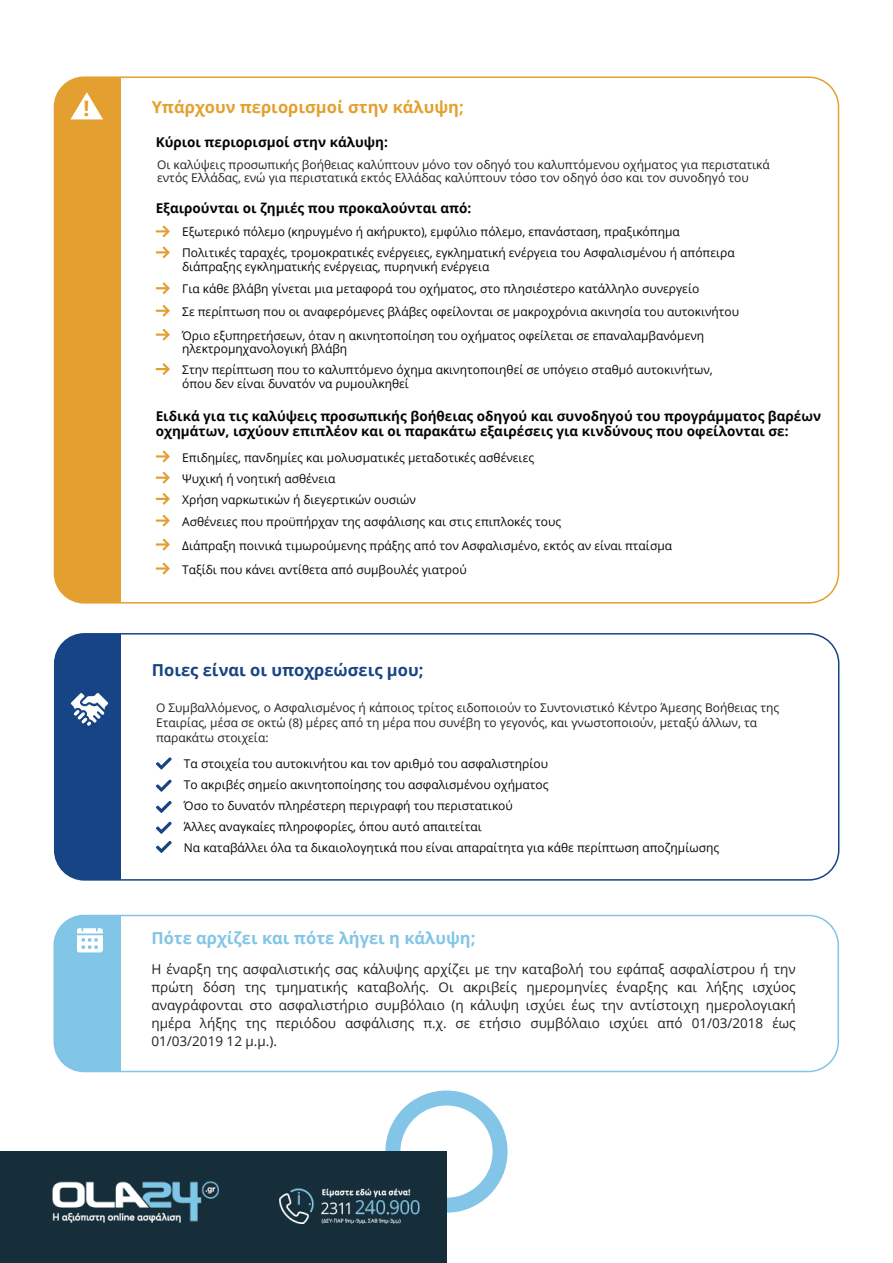
<style>
.page{position:relative;width:893px;height:1263px;background:#fff}
.page>*{position:absolute;margin:0;border:0;box-sizing:border-box;transform-origin:0 0}
.t1{font:700 21.15px "Open Sans";color:#e3a031}
.t2{font:700 16.5px "Open Sans";color:#81c5e7}
.t3{font:700 16.5px "Open Sans";color:#e3a02e}
.t4{font:700 16.5px "Open Sans";color:#174484}
.t5{font:13.5px/18px "Open Sans";color:#231f20;text-align:justify}
.t6{font:700 13.5px/15px "Open Sans";color:#040503}
.t7{font:12px/21px "Open Sans";color:#040503}
.t8{font:12px/15px "Open Sans";color:#231f20}
</style>
<div class="page">
<div style="left:54px;top:915px;width:66px;height:156px;background:#81c5e7"></div>
<div style="left:53px;top:915px;width:786px;height:157px;border:2px solid #81c4e8;border-radius:30px"></div>
<svg style="left:77px;top:928px;width:26px;height:24px"></svg>
<div style="left:55px;top:634px;width:66px;height:246px;background:#174484"></div>
<div style="left:54px;top:633px;width:785px;height:248px;border:2px solid #174484;border-radius:30px"></div>
<svg style="left:156px;top:757px;width:16px;height:13px"></svg>
<svg style="left:156px;top:779px;width:16px;height:13px"></svg>
<svg style="left:156px;top:801px;width:16px;height:12px"></svg>
<svg style="left:156px;top:821px;width:16px;height:13px"></svg>
<svg style="left:156px;top:841px;width:16px;height:12px"></svg>
<svg style="left:71px;top:693px;width:37px;height:33px"></svg>
<div style="left:54px;top:77px;width:66px;height:526px;background:#e3a031"></div>
<svg style="left:156px;top:225px;width:14px;height:12px"></svg>
<svg style="left:156px;top:451px;width:14px;height:11px"></svg>
<svg style="left:156px;top:472px;width:14px;height:11px"></svg>
<svg style="left:156px;top:493px;width:14px;height:12px"></svg>
<svg style="left:156px;top:515px;width:14px;height:11px"></svg>
<svg style="left:156px;top:539px;width:14px;height:11px"></svg>
<svg style="left:156px;top:563px;width:14px;height:11px"></svg>
<svg style="left:156px;top:246px;width:14px;height:12px"></svg>
<svg style="left:156px;top:282px;width:14px;height:12px"></svg>
<svg style="left:156px;top:305px;width:14px;height:12px"></svg>
<svg style="left:156px;top:329px;width:14px;height:11px"></svg>
<svg style="left:156px;top:363px;width:14px;height:12px"></svg>
<svg style="left:70px;top:92px;width:33px;height:27px"></svg>
<svg style="left:385px;top:1090px;width:123px;height:123px"></svg>
<div style="left:0;top:1151px;width:446px;height:112px;background:#162e39"></div>
<img style="left:52px;top:1181px;width:167px;height:41px">
<img style="left:280px;top:1188px;width:139px;height:35px">
<h1 class="t1" style="left:84px;top:93px;width:8px">!</h1>
<h2 class="t3" style="left:152px;top:95px;width:314px">Υπάρχουν περιορισμοί στην κάλυψη;</h2>
<p class="t6" style="left:156px;top:134px;width:234px">Κύριοι περιορισμοί στην κάλυψη:</p>
<p class="t8" style="left:157px;top:157px;width:614px;line-height:13.5px">Οι καλύψεις προσωπικής βοήθειας καλύπτουν μόνο τον οδηγό του καλυπτόμενου οχήματος για περιστατικά εντός Ελλάδας, ενώ για περιστατικά εκτός Ελλάδας καλύπτουν τόσο τον οδηγό όσο και τον συνοδηγό του</p>
<p class="t6" style="left:156px;top:200px;width:317px">Εξαιρούνται οι ζημιές που προκαλούνται από:</p>
<p class="t7" style="left:182px;top:221px;width:499px">Εξωτερικό πόλεμο (κηρυγμένο ή ακήρυκτο), εμφύλιο πόλεμο, επανάσταση, πραξικόπημα</p>
<p class="t7" style="left:182px;top:246px;width:554px;line-height:13.5px">Πολιτικές ταραχές, τρομοκρατικές ενέργειες, εγκληματική ενέργεια του Ασφαλισμένου ή απόπειρα διάπραξης εγκληματικής ενέργειας, πυρηνική ενέργεια</p>
<p class="t7" style="left:182px;top:277px;width:558px;line-height:22.5px">Για κάθε βλάβη γίνεται μια μεταφορά του οχήματος, στο πλησιέστερο κατάλληλο συνεργείο<br>Σε περίπτωση που οι αναφερόμενες βλάβες οφείλονται σε μακροχρόνια ακινησία του αυτοκινήτου</p>
<p class="t7" style="left:182px;top:328px;width:523px;line-height:13.5px">Όριο εξυπηρετήσεων, όταν η ακινητοποίηση του οχήματος οφείλεται σε επαναλαμβανόμενη ηλεκτρομηχανολογική βλάβη</p>
<p class="t7" style="left:182px;top:363px;width:532px;line-height:13.5px">Στην περίπτωση που το καλυπτόμενο όχημα ακινητοποιηθεί σε υπόγειο σταθμό αυτοκινήτων, όπου δεν είναι δυνατόν να ρυμουλκηθεί</p>
<p class="t6" style="left:156px;top:409px;width:667px">Ειδικά για τις καλύψεις προσωπικής βοήθειας οδηγού και συνοδηγού του προγράμματος βαρέων οχημάτων, ισχύουν επιπλέον και οι παρακάτω εξαιρέσεις για κινδύνους που οφείλονται σε:</p>
<p class="t7" style="left:182px;top:467px;width:380px;line-height:21.5px">Ψυχική ή νοητική ασθένεια<br>Χρήση ναρκωτικών ή διεγερτικών ουσιών<br>Ασθένειες που προϋπήρχαν της ασφάλισης και στις επιπλοκές τους</p>
<p class="t7" style="left:182px;top:533px;width:491px;line-height:24px">Διάπραξη ποινικά τιμωρούμενης πράξης από τον Ασφαλισμένο, εκτός αν είναι πταίσμα<br>Ταξίδι που κάνει αντίθετα από συμβουλές γιατρού</p>
<p class="t7" style="left:182px;top:446px;width:353px">Επιδημίες, πανδημίες και μολυσματικές μεταδοτικές ασθένειες</p>
<h2 class="t4" style="left:152px;top:658px;width:273px">Ποιες είναι οι υποχρεώσεις μου;</h2>
<p class="t8" style="left:156px;top:699px;width:625px">Ο Συμβαλλόμενος, ο Ασφαλισμένος ή κάποιος τρίτος ειδοποιούν το Συντονιστικό Κέντρο Άμεσης Βοήθειας της<br>Εταιρίας, μέσα σε οκτώ (8) μέρες από τη μέρα που συνέβη το γεγονός, και γνωστοποιούν, μεταξύ άλλων, τα παρακάτω στοιχεία:</p>
<p class="t7" style="left:184px;top:753px;width:537px">Τα στοιχεία του αυτοκινήτου και τον αριθμό του ασφαλιστηρίου<br>Το ακριβές σημείο ακινητοποίησης του ασφαλισμένου οχήματος<br>Όσο το δυνατόν πληρέστερη περιγραφή του περιστατικού<br>Άλλες αναγκαίες πληροφορίες, όπου αυτό απαιτείται<br>Να καταβάλλει όλα τα δικαιολογητικά που είναι απαραίτητα για κάθε περίπτωση αποζημίωσης</p>
<h2 class="t2" style="left:151px;top:926px;width:325px">Πότε αρχίζει και πότε λήγει η κάλυψη;</h2>
<p class="t5" style="left:151px;top:960px;width:646px">Η έναρξη της ασφαλιστικής σας κάλυψης αρχίζει με την καταβολή του εφάπαξ ασφαλίστρου ή την πρώτη δόση της τμηματικής καταβολής. Οι ακριβείς ημερομηνίες έναρξης και λήξης ισχύος αναγράφονται στο ασφαλιστήριο συμβόλαιο (η κάλυψη ισχύει έως την αντίστοιχη ημερολογιακή ημέρα λήξης της περιόδου ασφάλισης π.χ. σε ετήσιο συμβόλαιο ισχύει από 01/03/2018 έως 01/03/2019 12 μ.μ.).</p>
</div>
